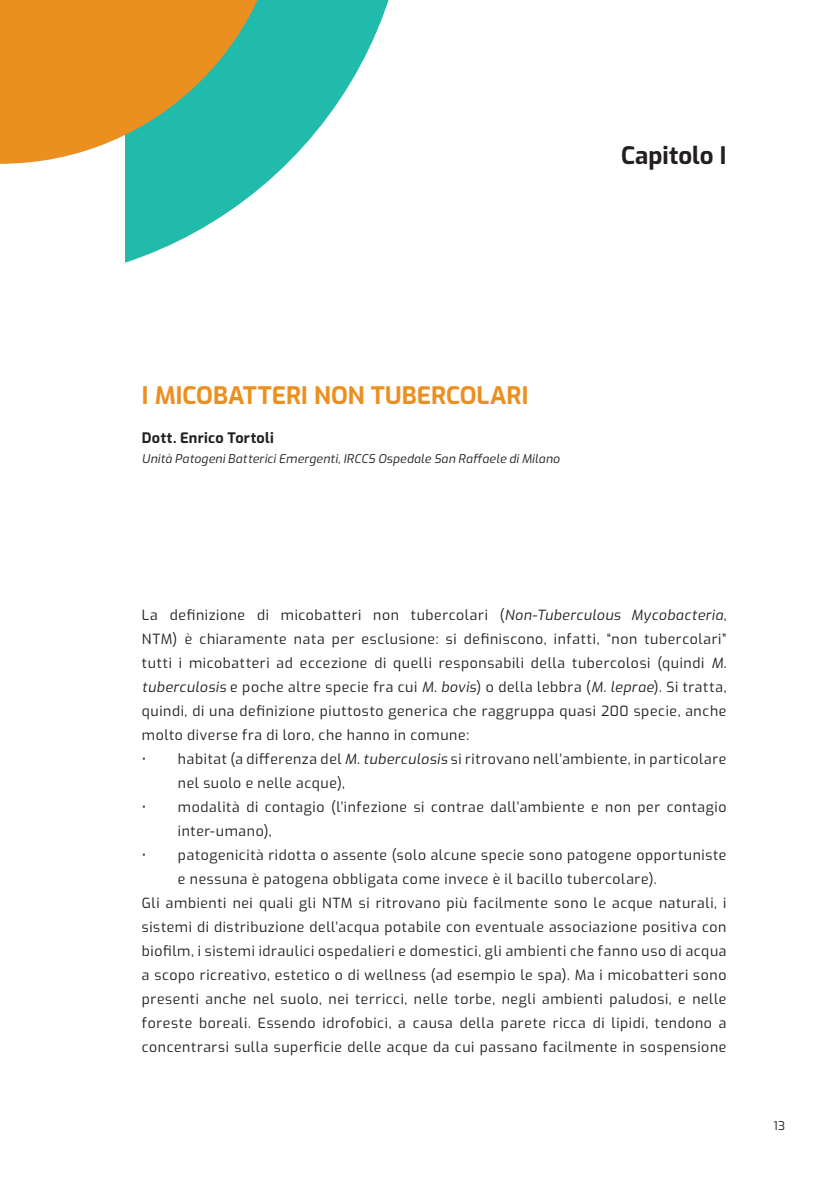
<style>
.page{position:relative;width:840px;height:1191px;background:#fff}
.page>*{position:absolute;margin:0;border:0;box-sizing:border-box;transform-origin:0 0}
.t1{font:700 24px "Exo";color:#ec8f21}
.t2{font:700 24px "Exo";color:#231f20}
.t3{font:700 14.4px "Exo";letter-spacing:.02em;color:#231f20}
.t4{font:14px/24px "Exo";letter-spacing:.045em;color:#231f20}
.t5{font:italic 12px "Exo";letter-spacing:.025em;color:#231f20}
.t6{font:12px "Exo";color:#231f20}
.s1{font-style:italic}
</style>
<div class="page">
<svg style="left:125px;top:0;width:264px;height:263px"></svg>
<svg style="left:0;top:0;width:284px;height:164px;background:#aaa053"></svg>
<h1 class="t2" style="left:620px;top:137px;width:107px">Capitolo I</h1>
<h1 class="t1" style="left:142px;top:377px;width:388px">I MICOBATTERI NON TUBERCOLARI</h1>
<p class="t3" style="left:142px;top:426px;width:133px">Dott. Enrico Tortoli</p>
<p class="t5" style="left:142px;top:449px;width:419px">Unità Patogeni Batterici Emergenti, IRCCS Ospedale San Raffaele di Milano</p>
<p class="t4" style="left:142px;top:602px;width:585px;text-align:justify">La definizione di micobatteri non tubercolari (<span class="s1">Non-Tuberculous Mycobacteria</span>, NTM) è chiaramente nata per esclusione: si definiscono, infatti, “non tubercolari” tutti i micobatteri ad eccezione di quelli responsabili della tubercolosi (quindi <span class="s1">M. tuberculosis</span> e poche altre specie fra cui <span class="s1">M. bovis</span>) o della lebbra (<span class="s1">M. leprae</span>). Si tratta, quindi, di una definizione piuttosto generica che raggruppa quasi 200 specie, anche molto diverse fra di loro, che hanno in comune:</p>
<p class="t4" style="left:178px;top:746px;width:549px;text-indent:-36px">• habitat (a differenza del <span class="s1">M. tuberculosis</span> si ritrovano nell’ambiente, in particolare nel suolo e nelle acque),</p>
<p class="t4" style="left:178px;top:794px;width:549px;text-indent:-36px">• modalità di contagio (l’infezione si contrae dall’ambiente e non per contagio inter-umano),</p>
<p class="t4" style="left:142px;top:842px;width:585px">• patogenicità ridotta o assente (solo alcune specie sono patogene opportuniste</p>
<p class="t4" style="left:178px;top:866px;width:480px">e nessuna è patogena obbligata come invece è il bacillo tubercolare).</p>
<p class="t4" style="left:142px;top:890px;width:585px">Gli ambienti nei quali gli NTM si ritrovano più facilmente sono le acque naturali, i</p>
<p class="t4" style="left:142px;top:914px;width:585px">sistemi di distribuzione dell’acqua potabile con eventuale associazione positiva con</p>
<p class="t4" style="left:142px;top:938px;width:585px">biofilm, i sistemi idraulici ospedalieri e domestici, gli ambienti che fanno uso di acqua</p>
<p class="t4" style="left:142px;top:962px;width:585px">a scopo ricreativo, estetico o di wellness (ad esempio le spa). Ma i micobatteri sono</p>
<p class="t4" style="left:142px;top:986px;width:585px">presenti anche nel suolo, nei terricci, nelle torbe, negli ambienti paludosi, e nelle</p>
<p class="t4" style="left:142px;top:1010px;width:585px">foreste boreali. Essendo idrofobici, a causa della parete ricca di lipidi, tendono a</p>
<p class="t4" style="left:142px;top:1034px;width:585px">concentrarsi sulla superficie delle acque da cui passano facilmente in sospensione</p>
<p class="t6" style="left:773px;top:1116px;width:13px">13</p>
</div>
